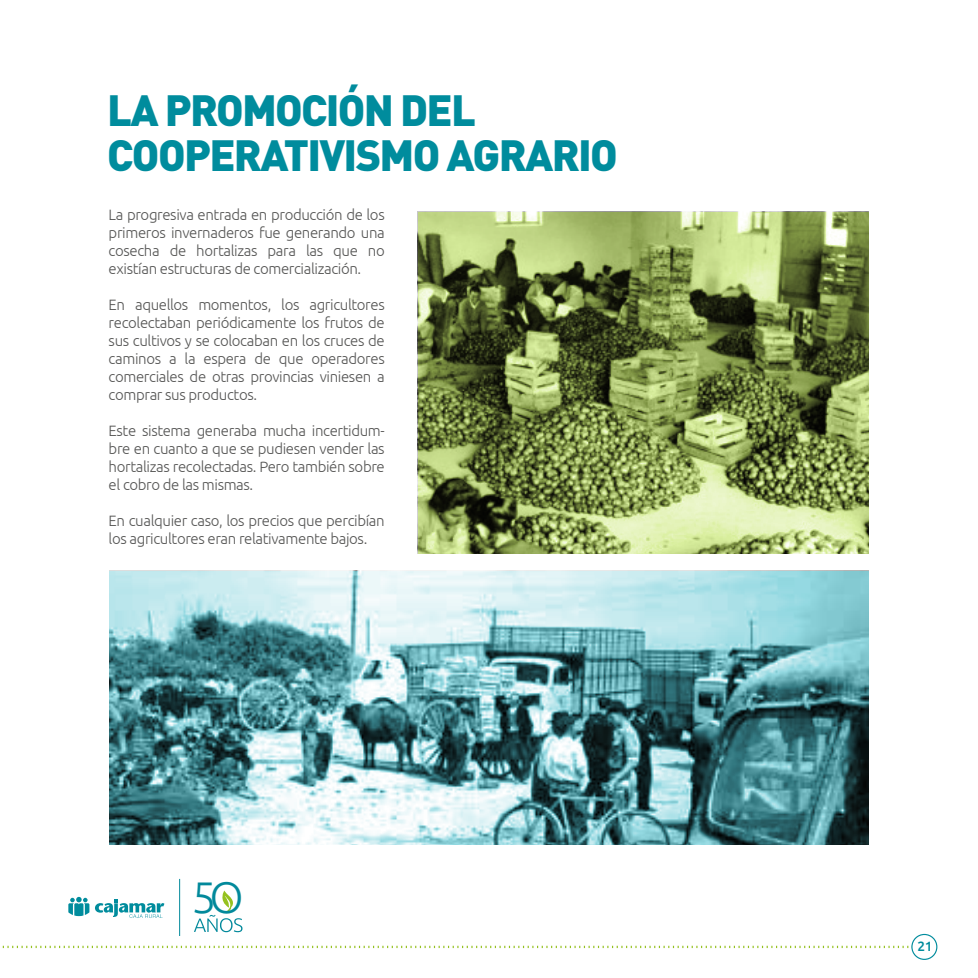
<style>
.page{position:relative;width:978px;height:978px;background:#fff}
.page>*{position:absolute;margin:0;border:0;box-sizing:border-box;transform-origin:0 0}
.t1{font:300 44.25px "Ubuntu";color:#02899b}
.t2{font:900 43.2px/45px "DIN Pro";letter-spacing:-.04em;color:#008c9d}
.t3{font:300 15px/18px "Ubuntu";letter-spacing:-.025em;color:#575756;text-align:justify}
.t4{font:500 13.5px "Ubuntu";color:#008c9d}
</style>
<div class="page">
<svg style="left:418px;top:212px;width:450px;height:342px;background:#819153"></svg>
<svg style="left:109px;top:571px;width:759px;height:273px;background:#79a8ae"></svg>
<svg style="left:2px;top:946px;width:907px;height:2px"></svg>
<div style="left:911px;top:934px;width:26px;height:26px;border:1px solid #008c9d;border-radius:50%"></div>
<svg style="left:194px;top:891px;width:48px;height:41px"></svg>
<svg style="left:68px;top:897px;width:21px;height:19px"></svg>
<svg style="left:95px;top:899px;width:69px;height:19px"></svg>
<h2 class="t2" style="left:107px;top:83px;width:512px">LA PROMOCIÓN DEL<br>COOPERATIVISMO AGRARIO</h2>
<p class="t3" style="left:109px;top:206px;width:278px">La progresiva entrada en producción de los primeros invernaderos fue generando una cosecha de hortalizas para las que no existían estructuras de comercialización.</p>
<p class="t3" style="left:109px;top:296px;width:278px">En aquellos momentos, los agricultores recolectaban periódicamente los frutos de sus cultivos y se colocaban en los cruces de caminos a la espera de que operadores comerciales de otras provincias viniesen a comprar sus productos.</p>
<p class="t3" style="left:109px;top:422px;width:278px">Este sistema generaba mucha incertidum&shy;bre en cuanto a que se pudiesen vender las hortalizas recolectadas. Pero también sobre el cobro de las mismas.</p>
<p class="t3" style="left:109px;top:512px;width:278px">En cualquier caso, los precios que percibían los agricultores eran relativamente bajos.</p>
<h1 class="t1" style="left:191px;top:870px;width:54px">5O</h1>
<p class="t4" style="left:917px;top:938px;width:16px">21</p>
</div>
